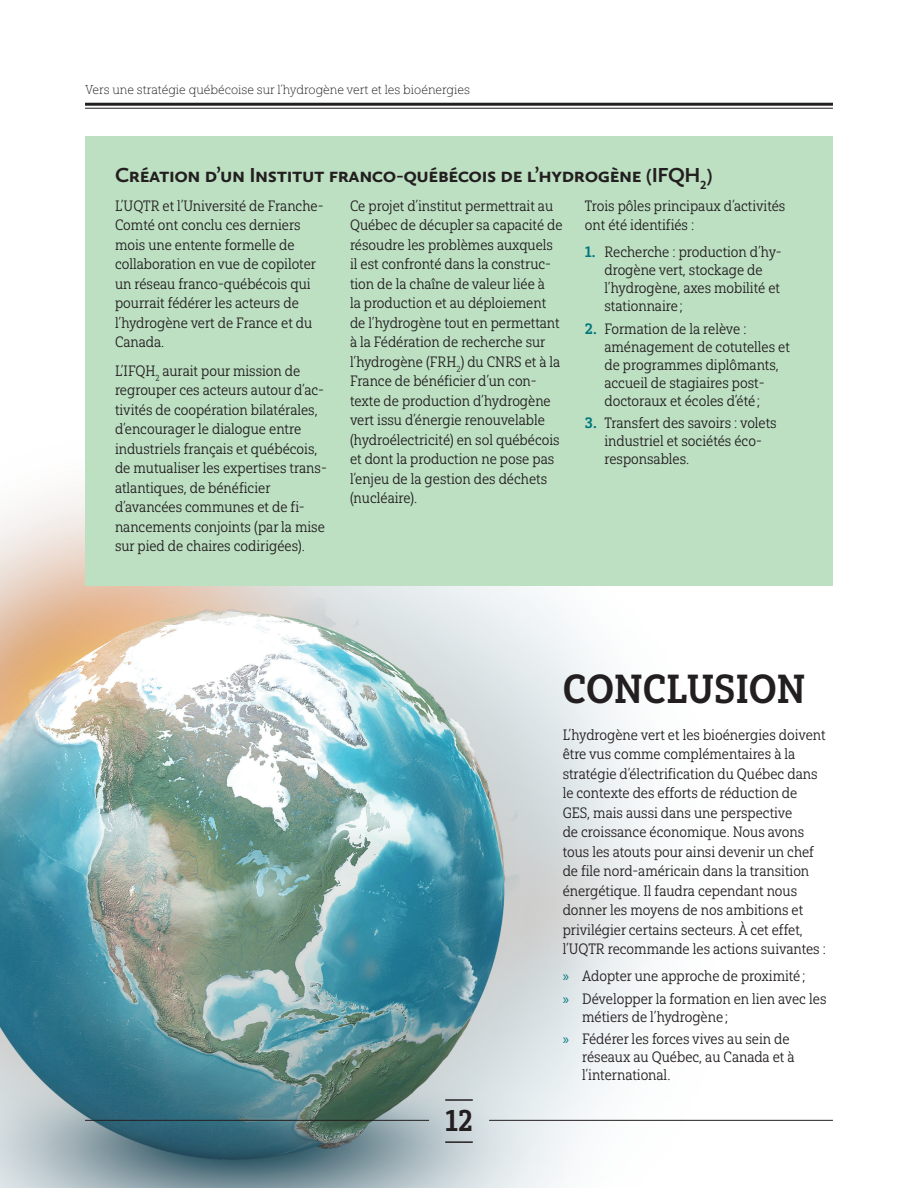
<style>
.page{position:relative;width:918px;height:1188px;background:#fff}
.page>*{position:absolute;margin:0;border:0;box-sizing:border-box;transform-origin:0 0}
.t1{font:40.5px "Yorkten Slab Con Bol";letter-spacing:-.005em;color:#231f20}
.t2{font:30px "Yorkten Slab Con Bol";color:#231f20}
.t3{font:700 21px "Calluna Sans";letter-spacing:-.02em;color:#231f20}
.t4{font:15px/19.5px "Yorkten Slab Con Boo";color:#231f20}
.t5{font:12.75px "Yorkten Slab Nor Thi";color:#231f20}
.s1{font-family:"Yorkten Slab Nor Bol";color:#00777b}
.s2{font-family:"Myriad Pro";color:#00777b}
</style>
<div class="page">
<img style="left:0;top:491px;width:722px;height:697px">
<hr style="left:85px;top:1120px;width:344px;height:1px;background:#231f20">
<hr style="left:489px;top:1120px;width:344px;height:1px;background:#231f20">
<hr style="left:445px;top:1099px;width:28px;height:2px;background:#231f20">
<hr style="left:445px;top:1141px;width:28px;height:2px;background:#231f20">
<div style="left:85px;top:136px;width:748px;height:450px;background:#bde0c3"></div>
<hr style="left:85px;top:103px;width:748px;height:3px;background:#231f20">
<hr style="left:85px;top:108px;width:748px;height:1px;background:#231f20">
<p class="t5" style="left:85px;top:82px;width:387px">Vers une stratégie québécoise sur l’hydrogène vert et les bioénergies</p>
<h3 class="t3" style="left:115px;top:162px;width:599px">Création d’un Institut franco-québécois de l’hydrogène (IFQH<sub>2</sub>)</h3>
<p class="t4" style="left:115px;top:196px;width:210px">L’UQTR et l’Université de Franche-<br>Comté ont conclu ces derniers mois une entente formelle de collaboration en vue de copiloter un réseau franco-québécois qui pourrait fédérer les acteurs de l’hydrogène vert de France et du<br>Canada.</p>
<p class="t4" style="left:115px;top:361px;width:213px">L’IFQH<sub>2</sub> aurait pour mission de regrouper ces acteurs autour d’ac&shy;tivités de coopération bilatérales, d’encourager le dialogue entre industriels français et québécois, de mutualiser les expertises trans&shy;atlantiques, de bénéficier d’avancées communes et de fi&shy;nancements conjoints (par la mise sur pied de chaires codirigées).</p>
<p class="t4" style="left:350px;top:196px;width:214px">Ce projet d’institut permettrait au<br>Québec de décupler sa capacité de résoudre les problèmes auxquels il est confronté dans la construc&shy;tion de la chaîne de valeur liée à<br>la production et au déploiement de l’hydrogène tout en permettant à la Fédération de recherche sur l’hydrogène (FRH<sub>2</sub>) du CNRS et à la<br>France de bénéficier d’un con&shy;texte de production d’hydrogène vert issu d’énergie renouvelable (hydroélectricité) en sol québécois et dont la production ne pose pas l’enjeu de la gestion des déchets (nucléaire).</p>
<p class="t4" style="left:585px;top:196px;width:202px">Trois pôles principaux d’activités ont été identifiés :</p>
<p class="t4" style="left:604px;top:243px;width:179px;line-height:18px;text-indent:-20px"><span class="s1">1.</span> Recherche : production d’hy&shy;drogène vert, stockage de l’hydrogène, axes mobilité et stationnaire ;</p>
<p class="t4" style="left:604px;top:320px;width:187px;line-height:18px;text-indent:-20px"><span class="s1">2.</span> Formation de la relève : aménagement de cotutelles et de programmes diplômants, accueil de stagiaires post&shy;doctoraux et écoles d’été ;</p>
<p class="t4" style="left:604px;top:414px;width:174px;line-height:18px;text-indent:-20px"><span class="s1">3.</span> Transfert des savoirs : volets industriel et sociétés éco&shy;responsables.</p>
<h2 class="t2" style="left:445px;top:1102px;width:29px">12</h2>
<h1 class="t1" style="left:563px;top:664px;width:245px">CONCLUSION</h1>
<p class="t4" style="left:563px;top:725px;width:265px">L’hydrogène vert et les bioénergies doivent être vus comme complémentaires à la stratégie d’électrification du Québec dans le contexte des efforts de réduction de GES, mais aussi dans une perspective<br>de croissance économique. Nous avons tous les atouts pour ainsi devenir un chef de file nord-américain dans la transition énergétique. Il faudra cependant nous donner les moyens de nos ambitions et privilégier certains secteurs. À cet effet, l’UQTR recommande les actions suivantes :</p>
<p class="t4" style="left:563px;top:965px;width:265px;line-height:22.5px"><span class="s2">»</span> Adopter une approche de proximité ;<br><span class="s2">»</span> Développer la formation en lien avec les</p>
<p class="t4" style="left:563px;top:1005px;width:228px;line-height:22.5px;text-indent:20px">métiers de l’hydrogène ;<br><span class="s2">»</span> Fédérer les forces vives au sein de</p>
<p class="t4" style="left:582px;top:1048px;width:214px;line-height:18px">réseaux au Québec, au Canada et à l’international.</p>
</div>
